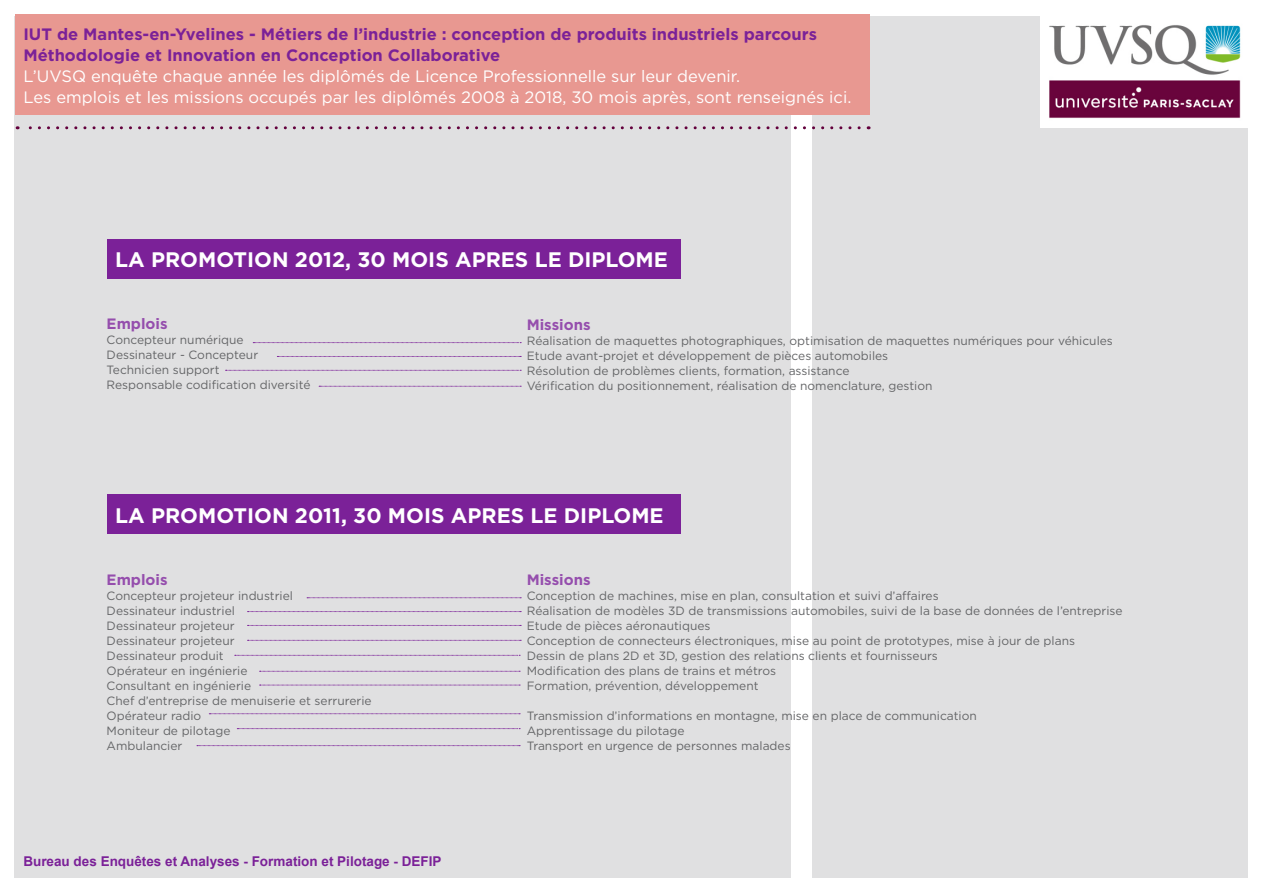
<style>
.page{position:relative;width:1263px;height:893px;background:#fff}
.page>*{position:absolute;margin:0;border:0;box-sizing:border-box;transform-origin:0 0}
.t1{font:700 21px "Gotham";color:#fff}
.t2{font:16.5px "Gotham";color:#fff}
.t3{font:700 16.5px/21px "Gotham";color:#7b2198}
.t4{font:700 15px "Gotham";color:#954ead}
.t5{font:700 13.5px "Arial";color:#7b2198}
.t6{font:12px "Gotham";color:#646567}
</style>
<div class="page">
<div style="left:15px;top:16px;width:776px;height:861px;background:#e0e0e1"></div>
<div style="left:812px;top:16px;width:436px;height:861px;background:#e0e0e1"></div>
<img style="left:1041px;top:16px;width:207px;height:112px">
<div style="left:107px;top:239px;width:573px;height:40px;background:#7b2198"></div>
<svg style="left:277px;top:356px;width:244px;height:1px"></svg>
<svg style="left:253px;top:342px;width:268px;height:1px"></svg>
<svg style="left:319px;top:386px;width:202px;height:1px"></svg>
<div style="left:107px;top:495px;width:573px;height:39px;background:#7b2198"></div>
<svg style="left:248px;top:625px;width:273px;height:1px"></svg>
<svg style="left:260px;top:671px;width:260px;height:1px"></svg>
<svg style="left:307px;top:597px;width:214px;height:1px"></svg>
<svg style="left:248px;top:640px;width:273px;height:1px"></svg>
<svg style="left:260px;top:685px;width:260px;height:1px"></svg>
<svg style="left:209px;top:713px;width:311px;height:1px"></svg>
<svg style="left:237px;top:728px;width:283px;height:1px"></svg>
<svg style="left:197px;top:745px;width:323px;height:1px"></svg>
<svg style="left:235px;top:655px;width:285px;height:1px"></svg>
<svg style="left:226px;top:370px;width:295px;height:1px"></svg>
<svg style="left:248px;top:611px;width:273px;height:1px"></svg>
<div style="left:15px;top:15px;width:855px;height:100px;background:#e89891"></div>
<svg style="left:17px;top:126px;width:842px;height:3px"></svg>
<p class="t3" style="left:23px;top:24px;width:795px">IUT de Mantes-en-Yvelines - Métiers de l’industrie : conception de produits industriels parcours<br>Méthodologie et Innovation en Conception Collaborative</p>
<p class="t2" style="left:23px;top:66px;width:718px">L’UVSQ enquête chaque année les diplômés de Licence Professionnelle sur leur devenir.</p>
<p class="t2" style="left:23px;top:87px;width:829px">Les emplois et les missions occupés par les diplômés 2008 à 2018, 30 mois après, sont renseignés ici.</p>
<p class="t1" style="left:115px;top:246px;width:554px">LA PROMOTION 2012, 30 MOIS APRES LE DIPLOME</p>
<p class="t4" style="left:107px;top:314px;width:62px">Emplois</p>
<p class="t6" style="left:107px;top:332px;width:139px">Concepteur numérique</p>
<p class="t6" style="left:107px;top:347px;width:153px">Dessinateur - Concepteur</p>
<p class="t6" style="left:107px;top:362px;width:115px">Technicien support</p>
<p class="t6" style="left:107px;top:377px;width:205px">Responsable codification diversité</p>
<p class="t4" style="left:527px;top:315px;width:65px">Missions</p>
<p class="t6" style="left:527px;top:333px;width:588px">Réalisation de maquettes photographiques, optimisation de maquettes numériques pour véhicules</p>
<p class="t6" style="left:527px;top:348px;width:363px">Etude avant-projet et développement de pièces automobiles</p>
<p class="t6" style="left:527px;top:363px;width:324px">Résolution de problèmes clients, formation, assistance</p>
<p class="t6" style="left:527px;top:378px;width:407px">Vérification du positionnement, réalisation de nomenclature, gestion</p>
<p class="t1" style="left:115px;top:501px;width:550px">LA PROMOTION 2011, 30 MOIS APRES LE DIPLOME</p>
<p class="t4" style="left:107px;top:569px;width:62px">Emplois</p>
<p class="t6" style="left:107px;top:588px;width:188px">Concepteur projeteur industriel</p>
<p class="t6" style="left:107px;top:603px;width:130px">Dessinateur industriel</p>
<p class="t6" style="left:107px;top:618px;width:129px">Dessinateur projeteur</p>
<p class="t6" style="left:107px;top:633px;width:129px">Dessinateur projeteur</p>
<p class="t6" style="left:107px;top:648px;width:119px">Dessinateur produit</p>
<p class="t6" style="left:107px;top:663px;width:142px">Opérateur en ingénierie</p>
<p class="t6" style="left:107px;top:678px;width:146px">Consultant en ingénierie</p>
<p class="t6" style="left:107px;top:693px;width:266px">Chef d’entreprise de menuiserie et serrurerie</p>
<p class="t6" style="left:107px;top:708px;width:96px">Opérateur radio</p>
<p class="t6" style="left:107px;top:723px;width:125px">Moniteur de pilotage</p>
<p class="t6" style="left:107px;top:738px;width:77px">Ambulancier</p>
<p class="t5" style="left:23px;top:852px;width:420px">Bureau des Enquêtes et Analyses - Formation et Pilotage - DEFIP</p>
<p class="t4" style="left:527px;top:570px;width:65px">Missions</p>
<p class="t6" style="left:527px;top:588px;width:413px">Conception de machines, mise en plan, consultation et suivi d’affaires</p>
<p class="t6" style="left:527px;top:603px;width:597px">Réalisation de modèles 3D de transmissions automobiles, suivi de la base de données de l’entreprise</p>
<p class="t6" style="left:527px;top:618px;width:185px">Etude de pièces aéronautiques</p>
<p class="t6" style="left:527px;top:633px;width:550px">Conception de connecteurs électroniques, mise au point de prototypes, mise à jour de plans</p>
<p class="t6" style="left:527px;top:648px;width:413px">Dessin de plans 2D et 3D, gestion des relations clients et fournisseurs</p>
<p class="t6" style="left:527px;top:663px;width:251px">Modification des plans de trains et métros</p>
<p class="t6" style="left:527px;top:678px;width:233px">Formation, prévention, développement</p>
<p class="t6" style="left:527px;top:708px;width:452px">Transmission d’informations en montagne, mise en place de communication</p>
<p class="t6" style="left:527px;top:723px;width:159px">Apprentissage du pilotage</p>
<p class="t6" style="left:527px;top:738px;width:265px">Transport en urgence de personnes malades</p>
</div>
